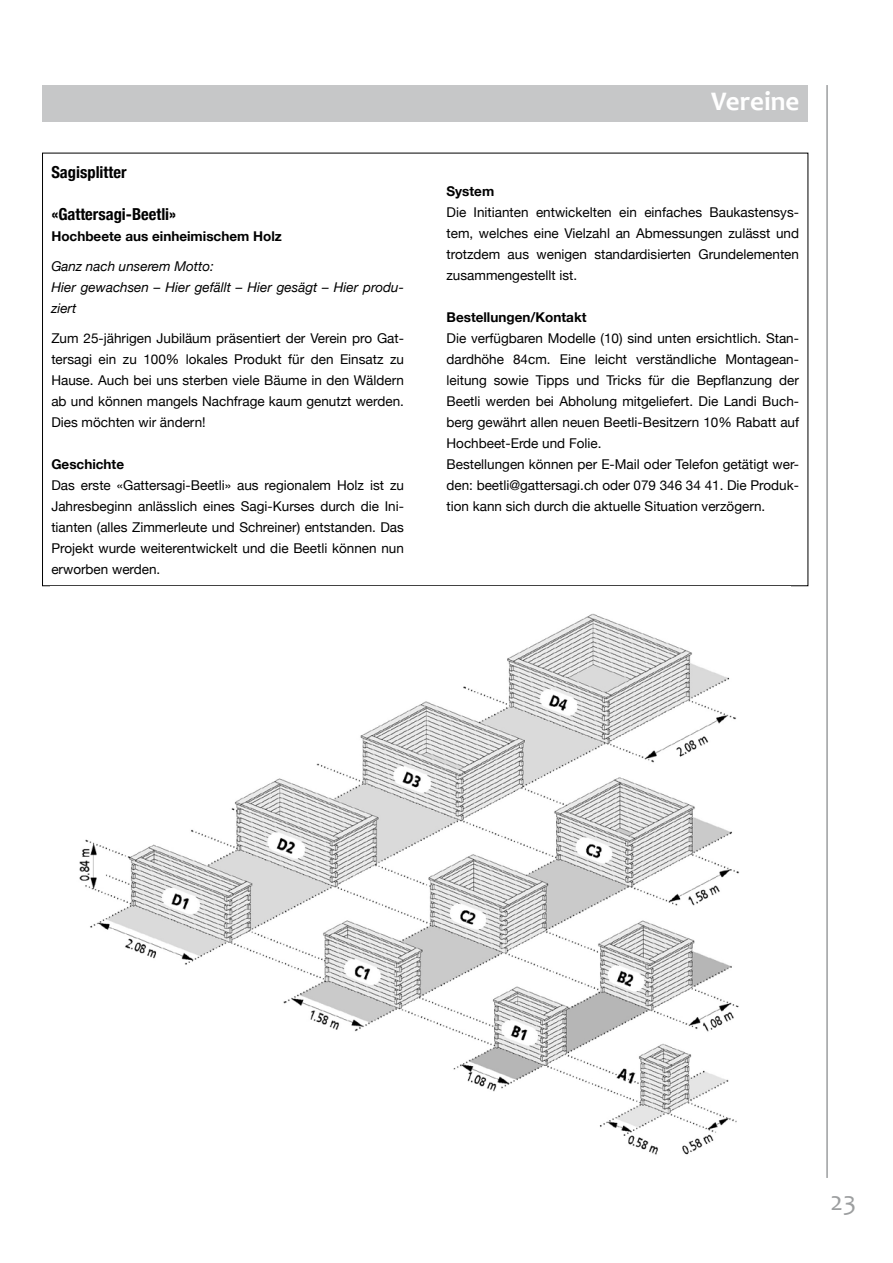
<style>
.page{position:relative;width:893px;height:1263px;background:#fff}
.page>*{position:absolute;margin:0;border:0;box-sizing:border-box;transform-origin:0 0}
.t1{font:700 27px "Candara";color:#fff}
.t2{font:27px "Candara";color:#9c9e9f}
.t3{font:700 condensed 16.5px "Helvetica Neue";color:#000}
.t4{font:13.5px/21px "Helvetica Neue";color:#000;text-align:justify}
.t5{font:italic 13.5px/21px "Helvetica Neue";color:#000}
.t6{font:700 13.5px "Helvetica Neue";color:#000}
</style>
<div class="page">
<hr style="left:826px;top:85px;width:2px;height:1093px;background:#9c9e9f">
<div style="left:43px;top:85px;width:765px;height:36px;background:#c6c7c8"></div>
<img style="left:79px;top:613px;width:660px;height:542px">
<p class="t3" style="left:51px;top:158px;width:77px">Sagisplitter</p>
<p class="t3" style="left:51px;top:200px;width:126px">«Gattersagi-Beetli»</p>
<p class="t6" style="left:51px;top:225px;width:232px">Hochbeete aus einheimischem Holz</p>
<p class="t5" style="left:51px;top:256px;width:354px">Ganz nach unserem Motto:<br>Hier gewachsen – Hier gefällt – Hier gesägt – Hier produ&shy;ziert</p>
<p class="t4" style="left:51px;top:328px;width:354px">Zum 25-jährigen Jubiläum präsentiert der Verein pro Gat&shy;tersagi ein zu 100% lokales Produkt für den Einsatz zu Hause. Auch bei uns sterben viele Bäume in den Wäldern ab und können mangels Nachfrage kaum genutzt werden.<br>Dies möchten wir ändern!</p>
<p class="t6" style="left:51px;top:453px;width:74px">Geschichte</p>
<p class="t4" style="left:51px;top:475px;width:354px">Das erste «Gattersagi-Beetli» aus regionalem Holz ist zu Jahresbeginn anlässlich eines Sagi-Kurses durch die Ini&shy;tianten (alles Zimmerleute und Schreiner) entstanden. Das Projekt wurde weiterentwickelt und die Beetli können nun erworben werden.</p>
<h1 class="t1" style="left:711px;top:84px;width:90px">Vereine</h1>
<p class="t6" style="left:446px;top:180px;width:49px">System</p>
<p class="t4" style="left:446px;top:202px;width:354px">Die Initianten entwickelten ein einfaches Baukastensys&shy;tem, welches eine Vielzahl an Abmessungen zulässt und trotzdem aus wenigen standardisierten Grundelementen zusammengestellt ist.</p>
<p class="t6" style="left:446px;top:306px;width:141px">Bestellungen/Kontakt</p>
<p class="t4" style="left:446px;top:328px;width:354px;text-align:left">Die verfügbaren Modelle (10) sind unten ersichtlich. Stan&shy;dardhöhe 84cm. Eine leicht verständliche Montagean&shy;leitung sowie Tipps und Tricks für die Bepflanzung der Beetli werden bei Abholung mitgeliefert. Die Landi Buch&shy;berg gewährt allen neuen Beetli-Besitzern 10% Rabatt auf Hochbeet-Erde und Folie.<br>Bestellungen können per E-Mail oder Telefon getätigt wer&shy;den: beetli@gattersagi.ch oder 079 346 34 41. Die Produk&shy;tion kann sich durch die aktuelle Situation verzögern.</p>
<h1 class="t2" style="left:830px;top:1185px;width:27px">23</h1>
</div>
